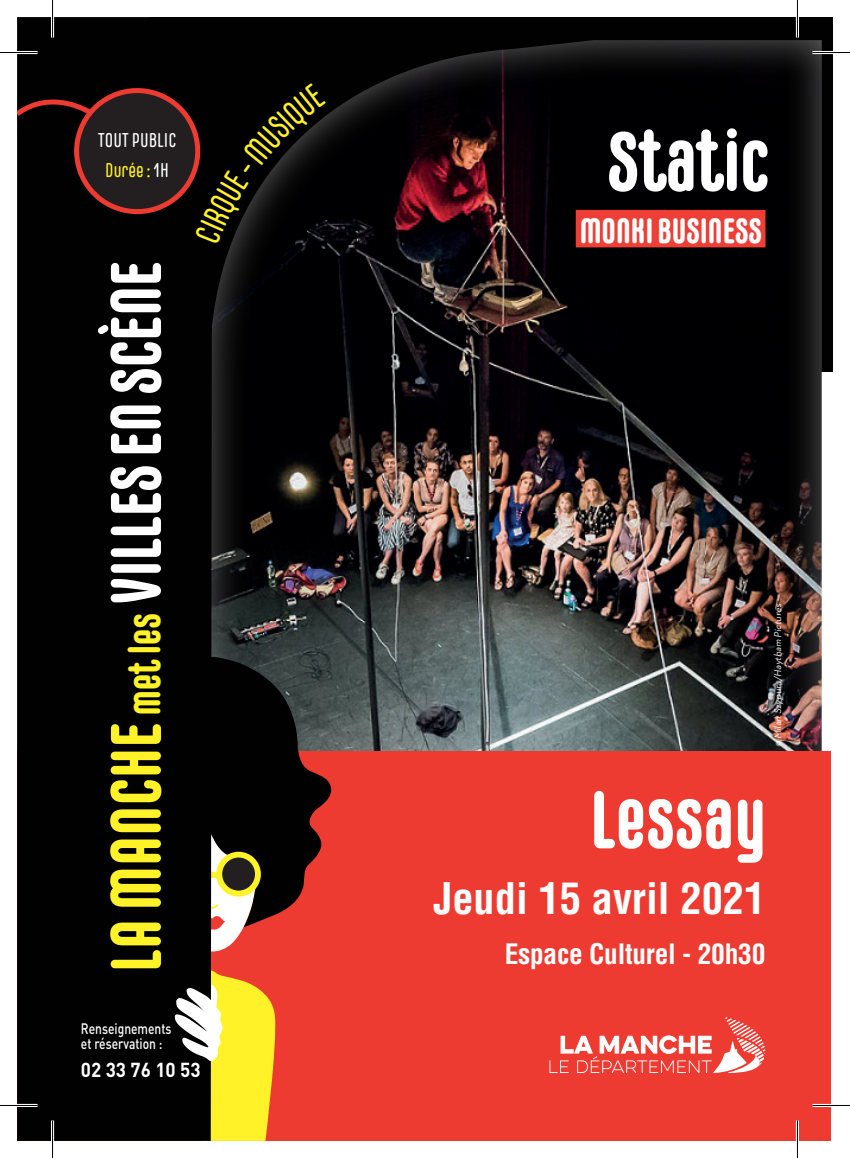
<style>
.page{position:relative;width:850px;height:1158px;background:#fff}
.page>*{position:absolute;margin:0;border:0;box-sizing:border-box;transform-origin:0 0}
.t1{font:700 82.5px "Carl Marx";color:#fff}
.t2{font:700 80px "Carl Marx";letter-spacing:.02em;color:#fff}
.t3{font:700 70px "Carl Marx";color:#fff}
.t4{font:700 condensed 42.5px "Helvetica LT Std";color:#fff}
.t5{font:700 35px "Carl Marx";color:#fff}
.t6{font:700 condensed 27.5px "Helvetica LT Std";letter-spacing:-.01em;color:#fff}
.t7{font:20px/30.2px "Carl Marx";color:#fff;text-align:center}
.t8{font:700 20px "DIN";color:#fff;scale:.94 1}
.t9{font:500 15px/15px "DIN";color:#fff;scale:.8 1}
.t10{font:italic 10px "Neutraface 2 Text";color:#fff}
.s1{color:#fff229}
.s2{font-size:43.25px;color:#fff229}
</style>
<div class="page">
<div style="left:205px;top:17px;width:618px;height:1123px;background:#fff;opacity:.42"></div>
<div style="left:17px;top:751px;width:813px;height:389px;background:#ee3b32"></div>
<svg style="left:212px;top:654px;width:126px;height:298px"></svg>
<div style="left:17px;top:17px;width:195px;height:1123px;background:#010101"></div>
<svg style="left:175px;top:969px;width:101px;height:171px;background:#baa33a"></svg>
<svg style="left:549px;top:1017px;width:215px;height:56px"></svg>
<svg style="left:200px;top:72px;width:177px;height:226px;background:#060608"></svg>
<div style="left:575px;top:210px;width:190px;height:37px;background:#ee3e35"></div>
<hr style="left:0;top:51px;width:38px;height:3px;background:#fff">
<hr style="left:812px;top:51px;width:37px;height:3px;background:#fff">
<hr style="left:0;top:1103px;width:38px;height:3px;background:#fff">
<hr style="left:812px;top:1103px;width:37px;height:3px;background:#fff">
<hr style="left:51px;top:0;width:3px;height:38px;background:#fff">
<hr style="left:51px;top:1120px;width:3px;height:37px;background:#fff">
<hr style="left:795px;top:0;width:3px;height:38px;background:#fff">
<hr style="left:795px;top:1120px;width:3px;height:37px;background:#fff">
<hr style="left:0;top:52px;width:38px;height:1px;background:#000">
<hr style="left:812px;top:52px;width:37px;height:1px;background:#000">
<hr style="left:0;top:1104px;width:38px;height:1px;background:#000">
<hr style="left:812px;top:1104px;width:37px;height:1px;background:#000">
<hr style="left:52px;top:0;width:1px;height:38px;background:#000">
<hr style="left:52px;top:1120px;width:1px;height:37px;background:#000">
<hr style="left:796px;top:0;width:1px;height:38px;background:#000">
<hr style="left:796px;top:1120px;width:1px;height:37px;background:#000">
<svg style="left:17px;top:77px;width:309px;height:167px;background:#140b0b"></svg>
<h3 class="t7" style="left:98px;top:125px;width:80px">TOUT PUBLIC<br><span class="s1">Durée:</span> 1H</h3>
<h3 class="t3" style="left:96px;top:971px;width:712px;rotate:-90deg"><span class="s1">LA MANCHE</span> <span class="s2">met les</span> VILLES EN SCÈNE</h3>
<h3 class="t9" style="left:81px;top:1020px;width:115px">Renseignements et réservation :</h3>
<h3 class="t8" style="left:81px;top:1056px;width:129px">02 33 76 10 53</h3>
<h1 class="t1" style="left:607px;top:115px;width:163px">Static</h1>
<h3 class="t5" style="left:579px;top:211px;width:184px">MONKI BUSINESS</h3>
<p class="t10" style="left:771px;top:747px;width:147px;rotate:-90deg">© Milan Szypura/Haytham Pictures</p>
<h2 class="t2" style="left:590px;top:774px;width:177px">Lessay</h2>
<h3 class="t4" style="left:433px;top:872px;width:333px">Jeudi 15 avril 2021</h3>
<h3 class="t6" style="left:504px;top:937px;width:262px">Espace Culturel - 20h30</h3>
</div>
